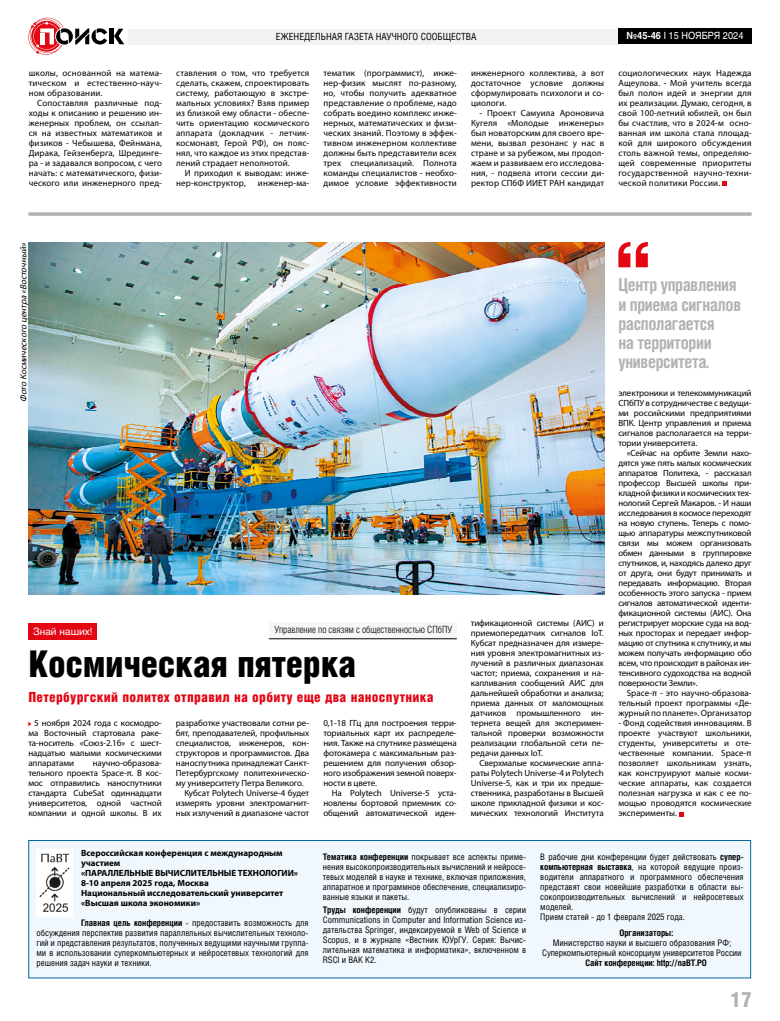
<style>
.page{position:relative;width:780px;height:1021px;background:#fff}
.page>*{position:absolute;margin:0;border:0;box-sizing:border-box;transform-origin:0 0}
.t1{font:37px "Helios Cond Black C";letter-spacing:-.01em;color:#000}
.t2{font:21.1px "Helios Cond Black C";color:#b3b2b2}
.t3{font:700 17.7px/19.2px "Helios Cond C";letter-spacing:-.02em;color:#b3b2b2;scale:.96 1}
.t4{font:14px "Helios Cond Black C";letter-spacing:.02em;color:#e30613}
.t5{font:10px "Helios Cond Light C";color:#000}
.t6{font:10px "Helios C";color:#fff}
.t7{font:9.8px "Helios Cond C";color:#000}
.t8{font:9.8px "Helios C";color:#fff;scale:.93 1}
.t9{font:9px/10px "Myriad Pro";letter-spacing:-.01em;color:#000;text-align:justify}
.t10{font:9px/10px "Helios Cond C";color:#000;text-align:justify}
.t11{font:700 9px/10px "Myriad Pro";color:#000}
.t12{font:9px/10px "Myriad Pro";letter-spacing:.01em;color:#000}
.t13{font:700 9px "Helios Cond C";color:#000}
.t14{font:italic 9px "Myriad Pro";color:#000}
.s1{font-weight:700}
</style>
<div class="page">
<hr style="left:109px;top:29px;width:4px;height:15px;background:#000">
<svg style="left:114px;top:29px;width:10px;height:15px"></svg>
<svg style="left:28px;top:18px;width:79px;height:37px"></svg>
<div style="left:128px;top:29px;width:496px;height:16px;background:#f2f2f2"></div>
<div style="left:618px;top:28px;width:133px;height:16px;background:#000"></div>
<svg style="left:618px;top:242px;width:29px;height:25px"></svg>
<div style="left:269px;top:622px;width:188px;height:16px;background:#f6f6f6"></div>
<hr style="left:269px;top:638px;width:188px;height:1px;background:#000">
<img style="left:29px;top:242px;width:575px;height:352px">
<div style="left:29px;top:623px;width:68px;height:16px;background:#e30613"></div>
<svg style="left:679px;top:812px;width:4px;height:4px"></svg>
<div style="left:28px;top:840px;width:723px;height:138px;background:#f0f7fd;border:1px solid #00689c"></div>
<img style="left:36px;top:849px;width:37px;height:68px">
<svg style="left:722px;top:181px;width:4px;height:5px"></svg>
<svg style="left:28px;top:212px;width:723px;height:4px;background:#bcbbbb"></svg>
<p class="t9" style="left:29px;top:68px;width:135px">школы, основанной на матема&shy;тическом и естественно-науч&shy;ном образовании.</p>
<p class="t9" style="left:29px;top:98px;width:135px;text-indent:9px">Сопоставляя различные под&shy;ходы к описанию и решению ин&shy;женерных проблем, он ссылал&shy;ся на известных математиков и физиков - Чебышева, Фейнмана, Дирака, Гейзенберга, Шрединге&shy;ра - и задавался вопросом, с чего начать: с математического, физи&shy;ческого или инженерного пред-</p>
<p class="t7" style="left:276px;top:31px;width:202px">ЕЖЕНЕДЕЛЬНАЯ ГАЗЕТА НАУЧНОГО СООБЩЕСТВА</p>
<p class="t8" style="left:626px;top:30px;width:127px"><span class="s1">№45-46</span> I 15 НОЯБРЯ 2024</p>
<p class="t9" style="left:176px;top:68px;width:135px">ставления о том, что требуется сделать, скажем, спроектировать систему, работающую в экстре&shy;мальных условиях? Взяв пример из близкой ему области - обеспе&shy;чить ориентацию космического аппарата (докладчик - летчик&shy;космонавт, Герой РФ), он пояс&shy;нял, что каждое из этих представ&shy;лений страдает неполнотой.</p>
<p class="t12" style="left:176px;top:168px;width:135px;text-indent:9px">И приходил к выводам: инже&shy;нер-конструктор,</p>
<p class="t12" style="left:258px;top:178px;width:53px">инженер-ма-</p>
<p class="t9" style="left:323px;top:68px;width:135px">тематик (программист), инже&shy;нер-физик мыслят по-разному, но, чтобы получить адекватное представление о проблеме, надо собрать воедино комплекс инже&shy;нерных, математических и физи&shy;ческих знаний. Поэтому в эффек&shy;тивном инженерном коллективе должны быть представители всех трех специализаций. Полнота команды специалистов - необхо&shy;димое условие эффективности</p>
<p class="t9" style="left:471px;top:68px;width:135px">инженерного коллектива, а вот достаточное условие должны сформулировать психологи и со&shy;циологи.</p>
<p class="t9" style="left:471px;top:108px;width:135px;text-indent:9px">- Проект Самуила Ароновича Кугеля «Молодые инженеры» был новаторским для своего вре&shy;мени, вызвал резонанс у нас в стране и за рубежом, мы продол&shy;жаем и развиваем его исследова&shy;ния, - подвела итоги сессии ди&shy;ректор СПбФ ИИЕТ РАН кандидат</p>
<p class="t9" style="left:618px;top:68px;width:135px">социологических наук Надежда Ащеулова. - Мой учитель всегда был полон идей и энергии для их реализации. Думаю, сегодня, в свой 100-летний юбилей, он был бы счастлив, что в 2024-м осно&shy;ванная им школа стала площад&shy;кой для широкого обсуждения столь важной темы, определяю&shy;щей современные приоритеты государственной научно-техни&shy;ческой политики России.</p>
<p class="t14" style="left:18px;top:402px;width:163px;rotate:-90deg">ФотоКосмическогоцентра«Восточный»</p>
<p class="t5" style="left:274px;top:624px;width:179px">Управление по связям с общественностью СПбПУ</p>
<h1 class="t1" style="left:29px;top:643px;width:329px">Космическая пятерка</h1>
<h3 class="t4" style="left:29px;top:689px;width:407px">Петербургский политех отправил на орбиту еще два наноспутника</h3>
<p class="t6" style="left:33px;top:625px;width:61px">Знай наших!</p>
<p class="t9" style="left:28px;top:718px;width:135px;text-indent:6px">5 ноября 2024 года с космодро&shy;ма Восточный стартовала раке&shy;та-носитель «Союз-2.1б» с шест&shy;надцатью малыми космическими аппаратами</p>
<p class="t9" style="left:28px;top:758px;width:135px;text-indent:64px">научно-образова&shy;тельного проекта Space-π. В кос&shy;мос отправились наноспутники стандарта CubeSat одиннадцати университетов, одной частной компании и одной школы. В их</p>
<p class="t9" style="left:176px;top:718px;width:135px">разработке участвовали сотни ре-</p>
<p class="t9" style="left:176px;top:728px;width:135px">бят, преподавателей, профильных</p>
<p class="t9" style="left:176px;top:738px;width:135px">специалистов, инженеров, кон-</p>
<p class="t9" style="left:176px;top:748px;width:135px">структоров и программистов. Два</p>
<p class="t9" style="left:176px;top:758px;width:135px">наноспутника принадлежат Санкт-</p>
<p class="t9" style="left:176px;top:768px;width:135px">Петербургскому политехническо-</p>
<p class="t9" style="left:176px;top:778px;width:129px">му университету Петра Великого.</p>
<p class="t9" style="left:184px;top:788px;width:126px">Кубсат Polytech Universe-4 будет</p>
<p class="t9" style="left:176px;top:798px;width:135px">измерять уровни электромагнит-</p>
<p class="t9" style="left:176px;top:808px;width:135px">ных излучений в диапазоне частот</p>
<p class="t9" style="left:323px;top:718px;width:135px">0,1-18 ГГц для построения терри&shy;ториальных карт их распределе&shy;ния. Также на спутнике размещена фотокамера с максимальным раз&shy;решением для получения обзор&shy;ного изображения земной поверх&shy;ности в цвете.</p>
<p class="t9" style="left:323px;top:788px;width:135px;text-indent:9px">На Polytech Universe-5 уста&shy;новлены бортовой приемник со&shy;общений автоматической иден-</p>
<p class="t9" style="left:471px;top:618px;width:134px">тификационной системы (АИС) и приемопередатчик сигналов IoT.<br>Кубсат предназначен для измере&shy;ния уровня электромагнитных из&shy;лучений в различных диапазонах частот; приема, сохранения и на&shy;капливания сообщений АИС для дальнейшей обработки и анализа; приема данных от маломощных датчиков промышленного ин&shy;тернета вещей для эксперимен&shy;тальной проверки возможности реализации глобальной сети пе&shy;редачи данных IoT.</p>
<p class="t9" style="left:471px;top:758px;width:134px;text-indent:9px">Сверхмалые космические аппа&shy;раты Polytech Universe-4 и Polytech Universe-5, как и три их предше&shy;ственника, разработаны в Высшей школе прикладной физики и кос&shy;мических технологий Института</p>
<h3 class="t3" style="left:618px;top:275px;width:129px">Центр управления и приема сигналов располагается<br>на территории университета.</h3>
<p class="t9" style="left:618px;top:388px;width:135px">электроники и телекоммуникаций СПбПУ в сотрудничестве с ведущи&shy;ми российскими предприятиями ВПК. Центр управления и приема сигналов располагается на терри&shy;тории университета.</p>
<p class="t9" style="left:618px;top:448px;width:135px;text-indent:9px">«Сейчас на орбите Земли нахо&shy;дятся уже пять малых космических аппаратов Политеха, - рассказал профессор Высшей школы при&shy;кладной физики и космических тех&shy;нологий Сергей Макаров. - И наши исследования в космосе переходят на новую ступень. Теперь с помо&shy;щью аппаратуры межспутниковой связи мы можем организовать обмен данными в группировке спутников, и, находясь далеко друг от друга, они будут принимать и передавать информацию. Вторая особенность этого запуска - прием сигналов автоматической иденти&shy;фикационной системы (АИС). Она регистрирует морские суда на вод&shy;ных просторах и передает инфор&shy;мацию от спутника к спутнику, и мы можем получать информацию обо всем, что происходит в районах ин&shy;тенсивного судоходства на водной поверхности Земли».</p>
<p class="t9" style="left:618px;top:688px;width:135px;text-indent:9px">Space-π - это научно-образова&shy;тельный проект программы «Де&shy;журный по планете». Организатор</p>
<p class="t9" style="left:618px;top:718px;width:135px">- Фонд содействия инновациям. В проекте участвуют школьники, студенты, университеты и оте&shy;чественные компании. Space-π позволяет школьникам узнать, как конструируют малые косми&shy;ческие аппараты, как создается полезная нагрузка и как с ее по&shy;мощью проводятся космические эксперименты.</p>
<p class="t11" style="left:81px;top:848px;width:218px">Всероссийская конференция с международным участием<br>«ПАРАЛЛЕЛЬНЫЕ ВЫЧИСЛИТЕЛЬНЫЕ ТЕХНОЛОГИИ» 8-10 апреля 2025 года, Москва<br>Национальный исследовательский университет «Высшая школа экономики»</p>
<p class="t10" style="left:36px;top:918px;width:274px;text-indent:45px"><span class="s1">Главная цель конференции</span> - предоставить возможность для обсуждения перспектив развития параллельных вычислительных техноло&shy;гий и представления результатов, полученных ведущими научными группа&shy;ми в использовании суперкомпьютерных и нейросетевых технологий для решения задач науки и техники.</p>
<p class="t10" style="left:323px;top:851px;width:205px"><span class="s1">Тематика конференции</span> покрывает все аспекты приме&shy;нения высокопроизводительных вычислений и нейросе&shy;тевых моделей в науке и технике, включая приложения, аппаратное и программное обеспечение, специализиро&shy;ванные языки и пакеты.</p>
<p class="t10" style="left:323px;top:904px;width:205px"><span class="s1">Труды конференции</span> будут опубликованы в серии Communications in Computer and Information Science из&shy;дательства Springer, индексируемой в Web of Science и Scopus, и в журнале «Вестник ЮУрГУ. Серия: Вычис&shy;лительная математика и информатика», включенном в RSCI и ВАК К2.</p>
<p class="t10" style="left:540px;top:851px;width:205px;text-align:left">В рабочие дни конференции будет действовать <span class="s1">супер&shy;компьютерная выставка</span>, на которой ведущие произ&shy;водители аппаратного и программного обеспечения представят свои новейшие разработки в области вы&shy;сокопроизводительных вычислений и нейросетевых моделей.<br>Прием статей - до 1 февраля 2025 года.</p>
<p class="t13" style="left:619px;top:927px;width:55px">Организаторы:</p>
<p class="t10" style="left:542px;top:937px;width:201px;text-align:center">Министерство науки и высшего образования РФ;<br>Суперкомпьютерный консорциум университетов России</p>
<p class="t13" style="left:585px;top:957px;width:123px">Сайт конференции: http://naBT.PO</p>
<h2 class="t2" style="left:730px;top:987px;width:23px">17</h2>
</div>
